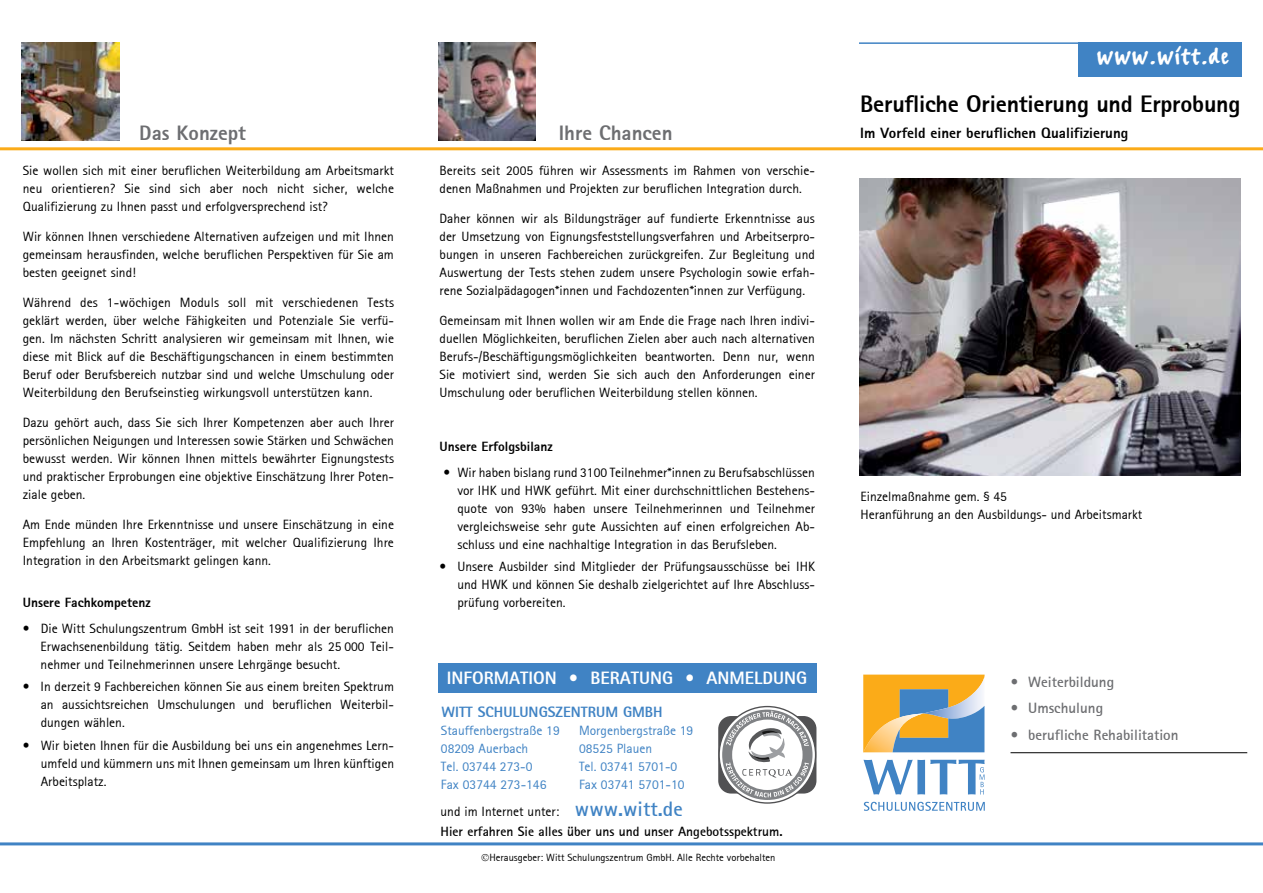
<style>
.page{position:relative;width:1263px;height:893px;background:#fff}
.page>*{position:absolute;margin:0;border:0;box-sizing:border-box;transform-origin:0 0}
.t1{font:30px "FF Erikrighthand";letter-spacing:.05em;color:#fff}
.t2{font:800 24px "Rotis Sans Serif";letter-spacing:-.01em;color:#000}
.t3{font:800 21px "Rotis Sans Serif";color:#6d6e71}
.t4{font:800 18px "Rotis Sans Serif";color:#fff}
.t5{font:700 15px "Rotis Sans Serif";color:#6d6e71}
.t6{font:800 15px "Rotis Sans Serif";color:#000}
.t7{font:800 15px "Rotis Sans Serif";color:#4083c4}
.t8{font:13.5px/18px "Rotis Sans Serif";color:#000;text-align:justify}
.t9{font:13.5px/18px "Rotis Sans Serif";color:#4083c4}
.t10{font:700 13.5px/19.5px "Rotis Sans Serif";color:#000}
.t11{font:800 13.5px "Rotis Sans Serif";color:#000}
.t12{font:10.5px "Rotis Sans Serif";color:#000}
.s1{font-weight:400}
.s2{font-size:21px;color:#4083c4}
</style>
<div class="page">
<img style="left:21px;top:43px;width:98px;height:98px">
<img style="left:438px;top:43px;width:98px;height:97px">
<img style="left:859px;top:179px;width:381px;height:296px">
<hr style="left:0;top:842px;width:1263px;height:3px;background:#4083c4">
<div style="left:1078px;top:43px;width:164px;height:34px;background:#4083c4"></div>
<hr style="left:859px;top:42px;width:383px;height:2px;background:#4083c4">
<div style="left:438px;top:663px;width:378px;height:30px;background:#4083c4"></div>
<hr style="left:0;top:147px;width:1263px;height:3px;background:#fbab18">
<svg style="left:718px;top:706px;width:98px;height:98px"></svg>
<hr style="left:1010px;top:752px;width:237px;height:1px;background:#000">
<svg style="left:863px;top:675px;width:122px;height:130px"></svg>
<svg style="left:864px;top:802px;width:121px;height:9px"></svg>
<svg style="left:863px;top:760px;width:122px;height:34px"></svg>
<svg style="left:863px;top:675px;width:121px;height:77px"></svg>
<h3 class="t3" style="left:139px;top:119px;width:108px">Das Konzept</h3>
<p class="t8" style="left:23px;top:161px;width:373px">Sie wollen sich mit einer beruflichen Weiterbildung am Arbeitsmarkt neu orientieren? Sie sind sich aber noch nicht sicher, welche Qualifizierung zu Ihnen passt und erfolgversprechend ist?</p>
<p class="t8" style="left:23px;top:227px;width:373px">Wir können Ihnen verschiedene Alternativen aufzeigen und mit Ihnen gemeinsam herausfinden, welche beruflichen Perspektiven für Sie am besten geeignet sind!</p>
<p class="t8" style="left:23px;top:293px;width:373px">Während des 1-wöchigen Moduls soll mit verschiedenen Tests geklärt werden, über welche Fähigkeiten und Potenziale Sie verfü&shy;gen. Im nächsten Schritt analysieren wir gemeinsam mit Ihnen, wie diese mit Blick auf die Beschäftigungschancen in einem bestimmten Beruf oder Berufsbereich nutzbar sind und welche Umschulung oder Weiterbildung den Berufseinstieg wirkungsvoll unterstützen kann.</p>
<p class="t8" style="left:23px;top:413px;width:373px">Dazu gehört auch, dass Sie sich Ihrer Kompetenzen aber auch Ihrer persönlichen Neigungen und Interessen sowie Stärken und Schwächen bewusst werden. Wir können Ihnen mittels bewährter Eignungstests und praktischer Erprobungen eine objektive Einschätzung Ihrer Poten&shy;ziale geben.</p>
<p class="t8" style="left:23px;top:515px;width:373px">Am Ende münden Ihre Erkenntnisse und unsere Einschätzung in eine Empfehlung an Ihren Kostenträger, mit welcher Qualifizierung Ihre Integration in den Arbeitsmarkt gelingen kann.</p>
<p class="t11" style="left:23px;top:594px;width:129px">Unsere Fachkompetenz</p>
<p class="t8" style="left:41px;top:619px;width:355px;text-indent:-18px">• Die Witt Schulungszentrum GmbH ist seit 1991 in der beruflichen Erwachsenenbildung tätig. Seitdem haben mehr als 25 000 Teil&shy;nehmer und Teilnehmerinnen unsere Lehrgänge besucht.</p>
<p class="t8" style="left:41px;top:677px;width:355px;text-indent:-18px">• In derzeit 9 Fachbereichen können Sie aus einem breiten Spektrum an aussichtsreichen Umschulungen und beruflichen Weiterbil&shy;dungen wählen.</p>
<p class="t8" style="left:41px;top:736px;width:355px;text-indent:-18px">• Wir bieten Ihnen für die Ausbildung bei uns ein angenehmes Lern&shy;umfeld und kümmern uns mit Ihnen gemeinsam um Ihren künftigen Arbeitsplatz.</p>
<h3 class="t3" style="left:559px;top:119px;width:115px">Ihre Chancen</h3>
<p class="t8" style="left:439px;top:161px;width:377px">Bereits seit 2005 führen wir Assessments im Rahmen von verschie&shy;denen Maßnahmen und Projekten zur beruflichen Integration durch.</p>
<p class="t8" style="left:439px;top:209px;width:377px">Daher können wir als Bildungsträger auf fundierte Erkenntnisse aus der Umsetzung von Eignungsfeststellungsverfahren und Arbeitserpro&shy;bungen in unseren Fachbereichen zurückgreifen. Zur Begleitung und Auswertung der Tests stehen zudem unsere Psychologin sowie erfah&shy;rene Sozialpädagogen*innen und Fachdozenten*innen zur Verfügung.</p>
<p class="t8" style="left:439px;top:311px;width:377px">Gemeinsam mit Ihnen wollen wir am Ende die Frage nach Ihren indivi&shy;duellen Möglichkeiten, beruflichen Zielen aber auch nach alternativen Berufs-/Beschäftigungsmöglichkeiten beantworten. Denn nur, wenn Sie motiviert sind, werden Sie sich auch den Anforderungen einer Umschulung oder beruflichen Weiterbildung stellen können.</p>
<p class="t11" style="left:439px;top:438px;width:115px">Unsere Erfolgsbilanz</p>
<p class="t8" style="left:457px;top:463px;width:359px;text-indent:-14px">• Wir haben bislang rund 3100 Teilnehmer*innen zu Berufsabschlüssen vor IHK und HWK geführt. Mit einer durchschnittlichen Bestehens&shy;quote von 93% haben unsere Teilnehmerinnen und Teilnehmer vergleichsweise sehr gute Aussichten auf einen erfolgreichen Ab&shy;schluss und eine nachhaltige Integration in das Berufsleben.</p>
<p class="t8" style="left:457px;top:557px;width:359px;text-indent:-18px">• Unsere Ausbilder sind Mitglieder der Prüfungsausschüsse bei IHK und HWK und können Sie deshalb zielgerichtet auf Ihre Abschluss&shy;prüfung vorbereiten.</p>
<h3 class="t4" style="left:447px;top:666px;width:362px">INFORMATION • BERATUNG • ANMELDUNG</h3>
<p class="t7" style="left:441px;top:703px;width:223px">WITT SCHULUNGSZENTRUM GMBH</p>
<p class="t9" style="left:441px;top:722px;width:120px">Stauffenbergstraße 19<br>08209 Auerbach<br>Tel. 03744 273-0<br>Fax 03744 273-146</p>
<p class="t9" style="left:579px;top:722px;width:116px">Morgenbergstraße 19<br>08525 Plauen<br>Tel. 03741 5701-0<br>Fax 03741 5701-10</p>
<p class="t10" style="left:441px;top:802px;width:344px"><span class="s1">und im Internet unter:</span> <span class="s2">www.witt.de<br></span>Hier erfahren Sie alles über uns und unser Angebotsspektrum.</p>
<p class="t12" style="left:489px;top:851px;width:288px">Herausgeber: Witt Schulungszentrum GmbH. Alle Rechte vorbehalten</p>
<h1 class="t1" style="left:1097px;top:38px;width:133px">www.witt.de</h1>
<h2 class="t2" style="left:860px;top:89px;width:382px">Berufliche Orientierung und Erprobung</h2>
<p class="t6" style="left:860px;top:123px;width:270px">Im Vorfeld einer beruflichen Qualifizierung</p>
<p class="t8" style="left:860px;top:487px;width:283px">Einzelmaßnahme gem. § 45<br>Heranführung an den Ausbildungs- und Arbeitsmarkt</p>
<p class="t5" style="left:1010px;top:673px;width:105px">• Weiterbildung</p>
<p class="t5" style="left:1010px;top:698px;width:94px">• Umschulung</p>
<p class="t5" style="left:1010px;top:725px;width:170px">• berufliche Rehabilitation</p>
</div>
